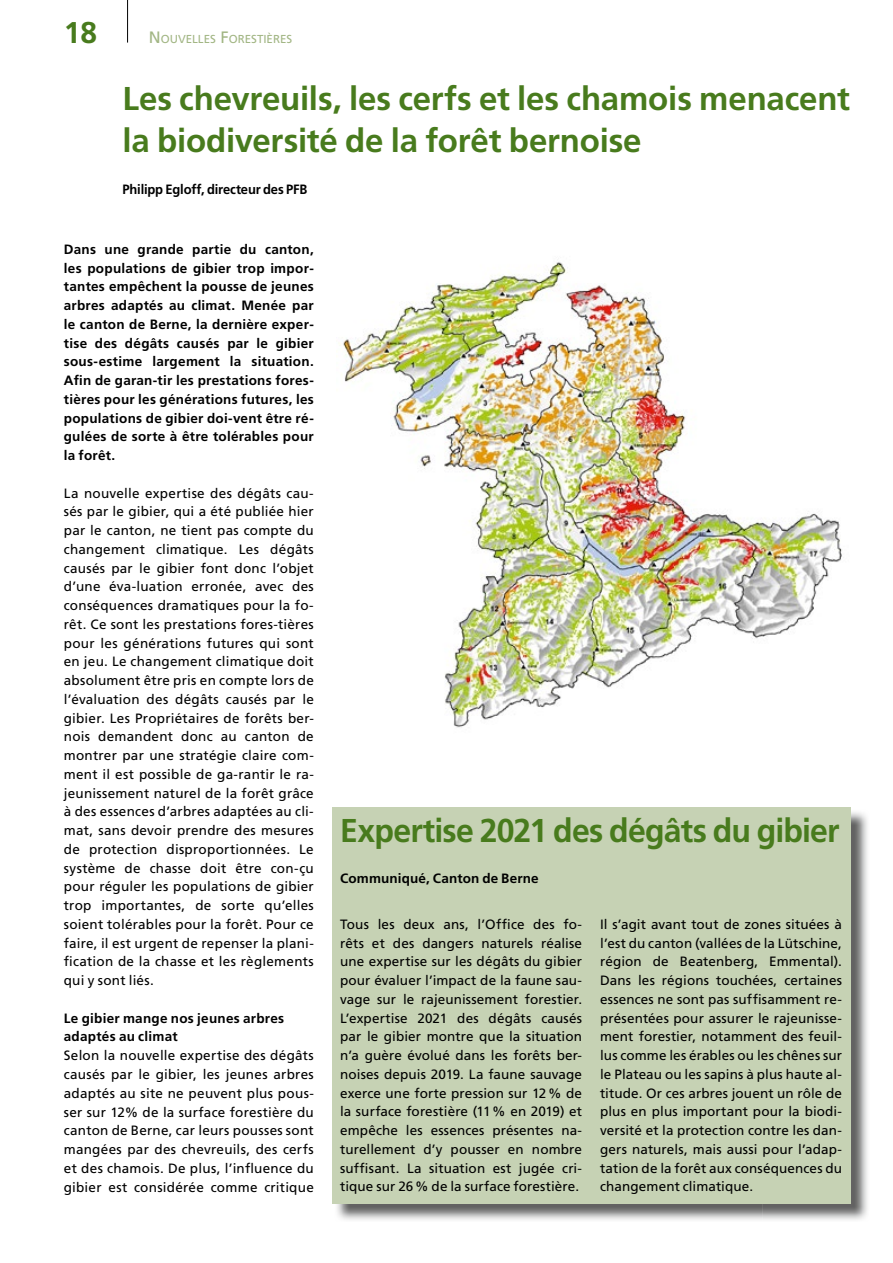
<style>
.page{position:relative;width:893px;height:1263px;background:#fff}
.page>*{position:absolute;margin:0;border:0;box-sizing:border-box;transform-origin:0 0}
.t1{font:700 33px/42px "Frutiger LT Std";letter-spacing:-.01em;color:#487b1d}
.t2{font:700 30px "Frutiger LT Std";color:#487b1d}
.t3{font:13.5px/18.8px "Frutiger LT Std";letter-spacing:.015em;color:#000;text-align:justify}
.t4{font:700 13.5px/18.8px "Frutiger LT Std";letter-spacing:.015em;color:#000;text-align:justify}
.t5{font:700 13.5px "Frutiger LT Std";letter-spacing:-.01em;color:#000;scale:.96 1}
.t6{font:11.55px "Frutiger LT Std";color:#a2b684}
.s1{font-size:16.5px}
</style>
<div class="page">
<hr style="left:127px;top:0;width:1px;height:43px;background:#000">
<img style="left:339px;top:262px;width:503px;height:466px">
<img style="left:334px;top:809px;width:534px;height:411px">
<div style="left:332px;top:807px;width:518px;height:396px;background:#c6d2b4"></div>
<h2 class="t2" style="left:64px;top:14px;width:35px">18</h2>
<p class="t6" style="left:149px;top:32px;width:145px"><span class="s1">N</span>OUVELLES <span class="s1">F</span>ORESTIÈRES</p>
<h1 class="t1" style="left:122px;top:77px;width:729px">Les chevreuils, les cerfs et les chamois menacent la biodiversité de la forêt bernoise</h1>
<p class="t5" style="left:122px;top:181px;width:194px">Philipp Egloff, directeur des PFB</p>
<p class="t4" style="left:64px;top:240px;width:251px">Dans une grande partie du canton, les populations de gibier trop impor&shy;tantes empêchent la pousse de jeunes arbres adaptés au climat. Menée par le canton de Berne, la dernière exper&shy;tise des dégâts causés par le gibier sous-estime largement la situation.<br>Afin de garan-tir les prestations fores&shy;tières pour les générations futures, les populations de gibier doi-vent être ré&shy;gulées de sorte à être tolérables pour la forêt.</p>
<p class="t3" style="left:64px;top:484px;width:251px">La nouvelle expertise des dégâts cau&shy;sés par le gibier, qui a été publiée hier par le canton, ne tient pas compte du changement climatique. Les dégâts causés par le gibier font donc l’objet d’une éva-luation erronée, avec des conséquences dramatiques pour la fo&shy;rêt. Ce sont les prestations fores-tières pour les générations futures qui sont en jeu. Le changement climatique doit absolument être pris en compte lors de l’évaluation des dégâts causés par le gibier. Les Propriétaires de forêts ber&shy;nois demandent donc au canton de montrer par une stratégie claire com&shy;ment il est possible de ga-rantir le ra&shy;jeunissement naturel de la forêt grâce à des essences d’arbres adaptées au cli&shy;mat, sans devoir prendre des mesures de protection disproportionnées. Le système de chasse doit être con-çu pour réguler les populations de gibier trop importantes, de sorte qu’elles soient tolérables pour la forêt. Pour ce faire, il est urgent de repenser la plani&shy;fication de la chasse et les règlements qui y sont liés.</p>
<p class="t4" style="left:64px;top:1009px;width:222px">Le gibier mange nos jeunes arbres adaptés au climat</p>
<p class="t3" style="left:64px;top:1046px;width:251px">Selon la nouvelle expertise des dégâts causés par le gibier, les jeunes arbres adaptés au site ne peuvent plus pous&shy;ser sur 12% de la surface forestière du canton de Berne, car leurs pousses sont mangées par des chevreuils, des cerfs et des chamois. De plus, l’influence du gibier est considérée comme critique</p>
<h1 class="t1" style="left:340px;top:810px;width:501px">Expertise 2021 des dégâts du gibier</h1>
<p class="t4" style="left:340px;top:868px;width:200px">Communiqué, Canton de Berne</p>
<p class="t3" style="left:340px;top:915px;width:243px">Tous les deux ans, l’Office des fo&shy;rêts et des dangers naturels réalise une expertise sur les dégâts du gibier pour évaluer l’impact de la faune sau&shy;vage sur le rajeunissement forestier.<br>L’expertise 2021 des dégâts causés par le gibier montre que la situation n’a guère évolué dans les forêts ber&shy;noises depuis 2019. La faune sauvage exerce une forte pression sur 12 % de la surface forestière (11 % en 2019) et empêche les essences présentes na&shy;turellement d’y pousser en nombre suffisant. La situation est jugée cri&shy;tique sur 26 % de la surface forestière.</p>
<p class="t3" style="left:600px;top:915px;width:243px">Il s’agit avant tout de zones situées à l’est du canton (vallées de la Lütschine, région de Beatenberg, Emmental).<br>Dans les régions touchées, certaines essences ne sont pas suffisamment re&shy;présentées pour assurer le rajeunisse&shy;ment forestier, notamment des feuil&shy;lus comme les érables ou les chênes sur le Plateau ou les sapins à plus haute al&shy;titude. Or ces arbres jouent un rôle de plus en plus important pour la biodi&shy;versité et la protection contre les dan&shy;gers naturels, mais aussi pour l’adap&shy;tation de la forêt aux conséquences du changement climatique.</p>
</div>
